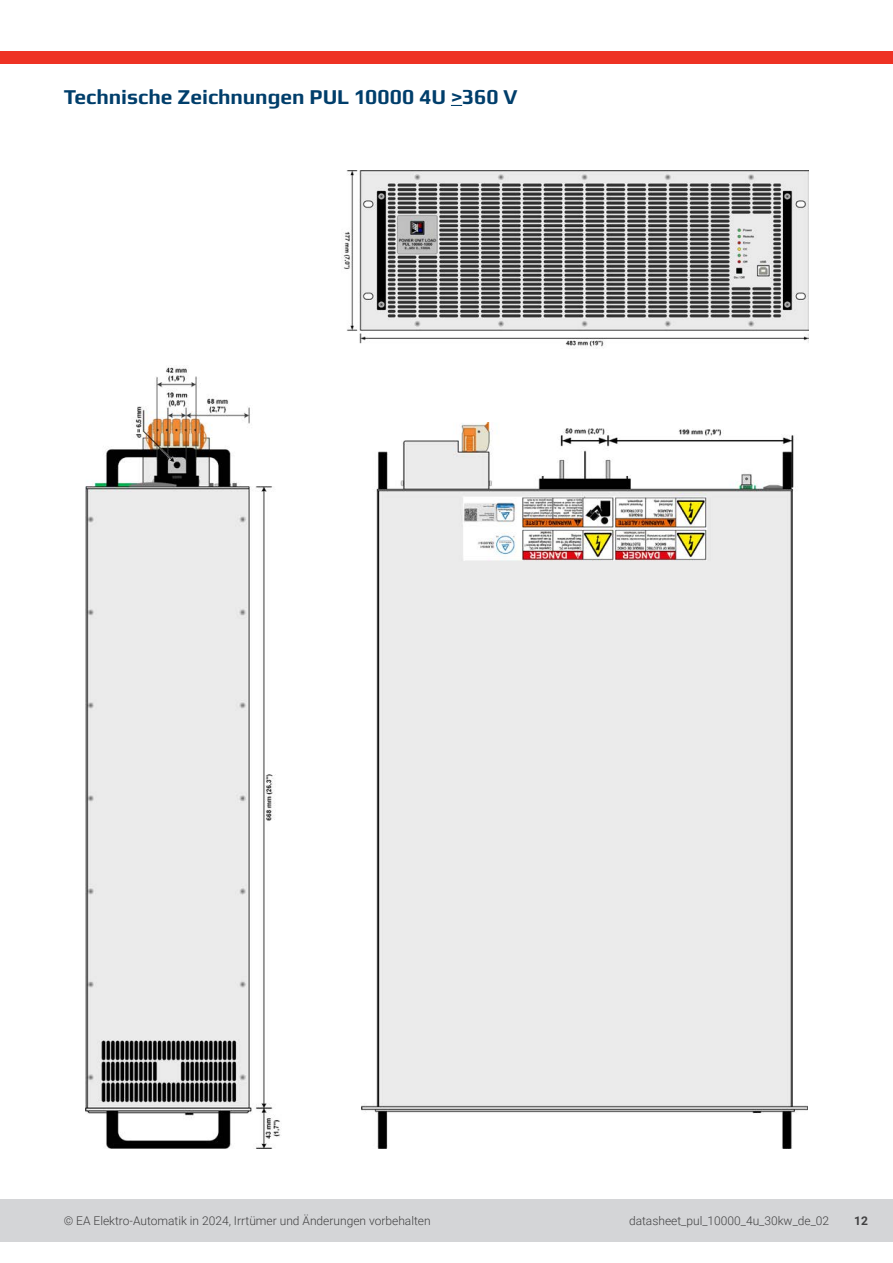
<style>
.page{position:relative;width:893px;height:1263px;background:#fff}
.page>*{position:absolute;margin:0;border:0;box-sizing:border-box;transform-origin:0 0}
.t1{font:700 21px "Play";letter-spacing:-.005em;color:#003e6b}
.t2{font:300 12px "Roboto";color:#414142}
.t3{font:700 12px "Roboto";color:#414142}
</style>
<div class="page">
<div style="left:0;top:1199px;width:893px;height:43px;background:#d4d5d7"></div>
<div style="left:0;top:51px;width:893px;height:13px;background:#ee3224"></div>
<img style="left:343px;top:170px;width:465px;height:177px">
<img style="left:85px;top:365px;width:195px;height:783px">
<img style="left:361px;top:422px;width:447px;height:726px">
<p class="t1" style="left:64px;top:82px;width:455px">Technische Zeichnungen PUL 10000 4U &gt;360 V</p>
<p class="t2" style="left:64px;top:1212px;width:368px">© EA Elektro-Automatik in 2024, Irrtümer und Änderungen vorbehalten</p>
<p class="t2" style="left:629px;top:1212px;width:202px">datasheet_pul_10000_4u_30kw_de_02</p>
<p class="t3" style="left:854px;top:1212px;width:15px">12</p>
</div>
